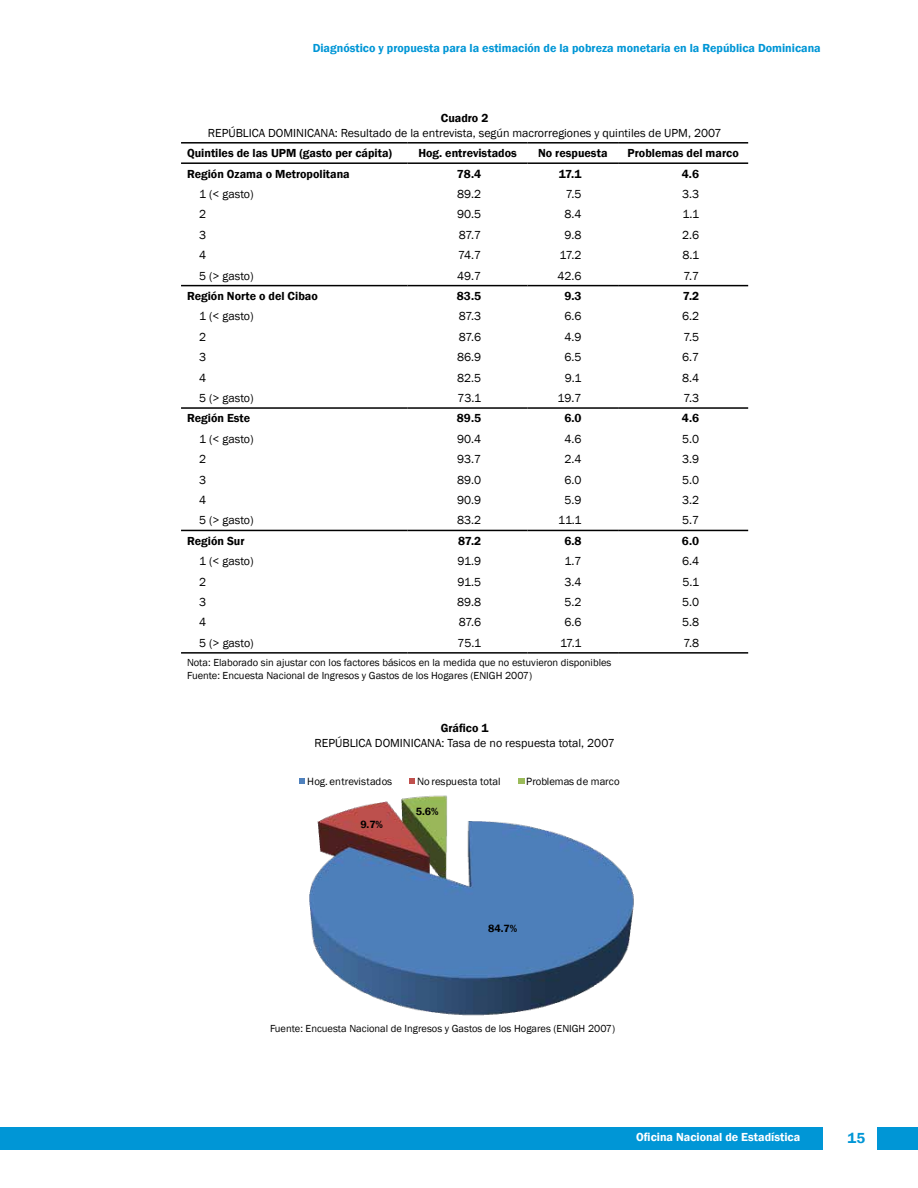
<style>
.page{position:relative;width:918px;height:1188px;background:#fff}
.page>*{position:absolute;margin:0;border:0;box-sizing:border-box;transform-origin:0 0}
.t1{font:600 15px "Franklin Gothic";color:#0096d6}
.t2{font:12.6px "Franklin Gothic";letter-spacing:.01em;color:#000}
.t3{font:12px "Franklin Gothic";color:#000}
.t4{font:600 12px "Franklin Gothic";color:#000}
.t5{font:600 12px "Franklin Gothic";color:#0096d6}
.t6{font:600 12px "Franklin Gothic";color:#fff}
.t7{font:10.8px "Franklin Gothic";letter-spacing:.005em;color:#000}
.t8{font:600 10.8px "Franklin Gothic";letter-spacing:-.005em;color:#000}
.t9{font:10.5px/12.6px "Franklin Gothic";color:#000}
</style>
<div class="page">
<div style="left:0;top:1127px;width:822px;height:23px;background:#0096d6"></div>
<div style="left:878px;top:1127px;width:40px;height:23px;background:#0096d6"></div>
<hr style="left:181px;top:142px;width:227px;height:2px;background:#000">
<hr style="left:408px;top:142px;width:120px;height:2px;background:#000">
<hr style="left:528px;top:142px;width:90px;height:2px;background:#000">
<hr style="left:618px;top:142px;width:130px;height:2px;background:#000">
<hr style="left:181px;top:162px;width:227px;height:2px;background:#000">
<hr style="left:408px;top:162px;width:120px;height:2px;background:#000">
<hr style="left:528px;top:162px;width:90px;height:2px;background:#000">
<hr style="left:618px;top:162px;width:130px;height:2px;background:#000">
<hr style="left:181px;top:285px;width:227px;height:1px;background:#000">
<hr style="left:408px;top:285px;width:120px;height:1px;background:#000">
<hr style="left:528px;top:285px;width:90px;height:1px;background:#000">
<hr style="left:618px;top:285px;width:130px;height:1px;background:#000">
<hr style="left:181px;top:407px;width:227px;height:2px;background:#000">
<hr style="left:408px;top:407px;width:120px;height:2px;background:#000">
<hr style="left:528px;top:407px;width:90px;height:2px;background:#000">
<hr style="left:618px;top:407px;width:130px;height:2px;background:#000">
<hr style="left:181px;top:530px;width:227px;height:1px;background:#000">
<hr style="left:408px;top:530px;width:120px;height:1px;background:#000">
<hr style="left:528px;top:530px;width:90px;height:1px;background:#000">
<hr style="left:618px;top:530px;width:130px;height:1px;background:#000">
<hr style="left:181px;top:652px;width:227px;height:2px;background:#000">
<hr style="left:408px;top:652px;width:120px;height:2px;background:#000">
<hr style="left:528px;top:652px;width:90px;height:2px;background:#000">
<hr style="left:618px;top:652px;width:130px;height:2px;background:#000">
<img style="left:309px;top:795px;width:325px;height:221px">
<svg style="left:299px;top:779px;width:6px;height:5px"></svg>
<svg style="left:409px;top:779px;width:6px;height:5px"></svg>
<svg style="left:518px;top:779px;width:6px;height:5px"></svg>
<p class="t5" style="left:313px;top:40px;width:510px">Diagnóstico y propuesta para la estimación de la pobreza monetaria en la República Dominicana</p>
<p class="t4" style="left:441px;top:111px;width:49px">Cuadro 2</p>
<p class="t3" style="left:208px;top:125px;width:515px">REPÚBLICA DOMINICANA: Resultado de la entrevista, según macrorregiones y quintiles de UPM, 2007</p>
<p class="t4" style="left:187px;top:146px;width:206px">Quintiles de las UPM (gasto per cápita)</p>
<p class="t4" style="left:418px;top:146px;width:100px">Hog. entrevistados</p>
<p class="t4" style="left:538px;top:146px;width:71px">No respuesta</p>
<p class="t4" style="left:628px;top:146px;width:113px">Problemas del marco</p>
<p class="t4" style="left:187px;top:166px;width:164px">Región Ozama o Metropolitana</p>
<p class="t4" style="left:457px;top:166px;width:26px">78.4</p>
<p class="t4" style="left:559px;top:166px;width:24px">17. 1</p>
<p class="t4" style="left:682px;top:166px;width:19px">4.6</p>
<p class="t3" style="left:199px;top:187px;width:56px">1 (&lt; gasto)</p>
<p class="t3" style="left:457px;top:187px;width:26px">89.2</p>
<p class="t3" style="left:566px;top:187px;width:17px">7.5</p>
<p class="t3" style="left:682px;top:187px;width:19px">3.3</p>
<p class="t3" style="left:199px;top:207px;width:9px">2</p>
<p class="t3" style="left:457px;top:207px;width:26px">90.5</p>
<p class="t3" style="left:564px;top:207px;width:19px">8.4</p>
<p class="t3" style="left:683px;top:207px;width:18px">1.1</p>
<p class="t3" style="left:199px;top:227px;width:9px">3</p>
<p class="t3" style="left:459px;top:227px;width:24px">87.7</p>
<p class="t3" style="left:564px;top:227px;width:19px">9.8</p>
<p class="t3" style="left:682px;top:227px;width:19px">2.6</p>
<p class="t3" style="left:199px;top:248px;width:9px">4</p>
<p class="t3" style="left:458px;top:248px;width:24px">74.7</p>
<p class="t3" style="left:560px;top:248px;width:23px">17.2</p>
<p class="t3" style="left:683px;top:248px;width:18px">8.1</p>
<p class="t3" style="left:199px;top:268px;width:56px">5 (&gt; gasto)</p>
<p class="t3" style="left:457px;top:268px;width:26px">49.7</p>
<p class="t3" style="left:557px;top:268px;width:26px">42.6</p>
<p class="t3" style="left:683px;top:268px;width:17px">7.7</p>
<p class="t4" style="left:187px;top:289px;width:132px">Región Norte o del Cibao</p>
<p class="t4" style="left:457px;top:289px;width:26px">83.5</p>
<p class="t4" style="left:564px;top:289px;width:19px">9.3</p>
<p class="t4" style="left:683px;top:289px;width:18px">7.2</p>
<p class="t3" style="left:199px;top:309px;width:56px">1 (&lt; gasto)</p>
<p class="t3" style="left:459px;top:309px;width:24px">87.3</p>
<p class="t3" style="left:564px;top:309px;width:19px">6.6</p>
<p class="t3" style="left:682px;top:309px;width:19px">6.2</p>
<p class="t3" style="left:199px;top:329px;width:9px">2</p>
<p class="t3" style="left:459px;top:329px;width:24px">87.6</p>
<p class="t3" style="left:564px;top:329px;width:19px">4.9</p>
<p class="t3" style="left:683px;top:329px;width:17px">7.5</p>
<p class="t3" style="left:199px;top:350px;width:9px">3</p>
<p class="t3" style="left:457px;top:350px;width:26px">86.9</p>
<p class="t3" style="left:564px;top:350px;width:19px">6.5</p>
<p class="t3" style="left:682px;top:350px;width:19px">6.7</p>
<p class="t3" style="left:199px;top:370px;width:9px">4</p>
<p class="t3" style="left:457px;top:370px;width:26px">82.5</p>
<p class="t3" style="left:565px;top:370px;width:18px">9.1</p>
<p class="t3" style="left:682px;top:370px;width:19px">8.4</p>
<p class="t3" style="left:199px;top:391px;width:56px">5 (&gt; gasto)</p>
<p class="t3" style="left:458px;top:391px;width:25px">73.1</p>
<p class="t3" style="left:558px;top:391px;width:25px">19.7</p>
<p class="t3" style="left:683px;top:391px;width:17px">7.3</p>
<p class="t4" style="left:187px;top:411px;width:65px">Región Este</p>
<p class="t4" style="left:457px;top:411px;width:26px">89.5</p>
<p class="t4" style="left:564px;top:411px;width:19px">6.0</p>
<p class="t4" style="left:682px;top:411px;width:19px">4.6</p>
<p class="t3" style="left:199px;top:431px;width:56px">1 (&lt; gasto)</p>
<p class="t3" style="left:457px;top:431px;width:26px">90.4</p>
<p class="t3" style="left:564px;top:431px;width:19px">4.6</p>
<p class="t3" style="left:682px;top:431px;width:19px">5.0</p>
<p class="t3" style="left:199px;top:452px;width:9px">2</p>
<p class="t3" style="left:457px;top:452px;width:26px">93.7</p>
<p class="t3" style="left:564px;top:452px;width:19px">2.4</p>
<p class="t3" style="left:682px;top:452px;width:19px">3.9</p>
<p class="t3" style="left:199px;top:472px;width:9px">3</p>
<p class="t3" style="left:457px;top:472px;width:26px">89.0</p>
<p class="t3" style="left:564px;top:472px;width:19px">6.0</p>
<p class="t3" style="left:682px;top:472px;width:19px">5.0</p>
<p class="t3" style="left:199px;top:493px;width:9px">4</p>
<p class="t3" style="left:457px;top:493px;width:26px">90.9</p>
<p class="t3" style="left:564px;top:493px;width:19px">5.9</p>
<p class="t3" style="left:682px;top:493px;width:19px">3.2</p>
<p class="t3" style="left:199px;top:513px;width:56px">5 (&gt; gasto)</p>
<p class="t3" style="left:457px;top:513px;width:26px">83.2</p>
<p class="t3" style="left:558px;top:513px;width:25px">11.1</p>
<p class="t3" style="left:682px;top:513px;width:19px">5.7</p>
<p class="t4" style="left:187px;top:533px;width:59px">Región Sur</p>
<p class="t4" style="left:458px;top:533px;width:25px">87.2</p>
<p class="t4" style="left:564px;top:533px;width:19px">6.8</p>
<p class="t4" style="left:682px;top:533px;width:19px">6.0</p>
<p class="t3" style="left:199px;top:554px;width:56px">1 (&lt; gasto)</p>
<p class="t3" style="left:458px;top:554px;width:25px">91.9</p>
<p class="t3" style="left:565px;top:554px;width:18px">1.7</p>
<p class="t3" style="left:682px;top:554px;width:19px">6.4</p>
<p class="t3" style="left:199px;top:574px;width:9px">2</p>
<p class="t3" style="left:458px;top:574px;width:25px">91.5</p>
<p class="t3" style="left:564px;top:574px;width:19px">3.4</p>
<p class="t3" style="left:683px;top:574px;width:18px">5.1</p>
<p class="t3" style="left:199px;top:595px;width:9px">3</p>
<p class="t3" style="left:457px;top:595px;width:26px">89.8</p>
<p class="t3" style="left:564px;top:595px;width:19px">5.2</p>
<p class="t3" style="left:682px;top:595px;width:19px">5.0</p>
<p class="t3" style="left:199px;top:615px;width:9px">4</p>
<p class="t3" style="left:459px;top:615px;width:24px">87.6</p>
<p class="t3" style="left:564px;top:615px;width:19px">6.6</p>
<p class="t3" style="left:682px;top:615px;width:19px">5.8</p>
<p class="t3" style="left:199px;top:635px;width:56px">5 (&gt; gasto)</p>
<p class="t3" style="left:458px;top:635px;width:25px">75.1</p>
<p class="t3" style="left:560px;top:635px;width:23px">17.1</p>
<p class="t3" style="left:683px;top:635px;width:17px">7.8</p>
<p class="t9" style="left:187px;top:657px;width:426px">Nota: Elaborado sin ajustar con los factores básicos en la medida que no estuvieron disponibles<br>Fuente: Encuesta Nacional de Ingresos y Gastos de los Hogares (ENIGH 2007)</p>
<p class="t4" style="left:441px;top:721px;width:49px">Gráfico 1</p>
<p class="t3" style="left:315px;top:735px;width:302px">REPÚBLICA DOMINICANA: Tasa de no respuesta total, 2007</p>
<p class="t8" style="left:435px;top:727px;width:44px">Gráfico 1</p>
<p class="t2" style="left:295px;top:740px;width:325px">REPÚBLICA DOMINICANA: Tasa de no respuesta total, 2007</p>
<p class="t7" style="left:307px;top:774px;width:87px">Hog. entrevistados</p>
<p class="t7" style="left:417px;top:774px;width:85px">No respuesta total</p>
<p class="t7" style="left:526px;top:774px;width:95px">Problemas de marco</p>
<p class="t8" style="left:360px;top:817px;width:24px">9.7%</p>
<p class="t8" style="left:416px;top:804px;width:24px">5.6%</p>
<p class="t8" style="left:488px;top:921px;width:31px">84.7%</p>
<p class="t9" style="left:270px;top:1023px;width:347px">Fuente: Encuesta Nacional de Ingresos y Gastos de los Hogares (ENIGH 2007)</p>
<p class="t6" style="left:636px;top:1130px;width:165px">Oficina Nacional de Estadística</p>
<p class="t1" style="left:847px;top:1129px;width:19px">15</p>
</div>
